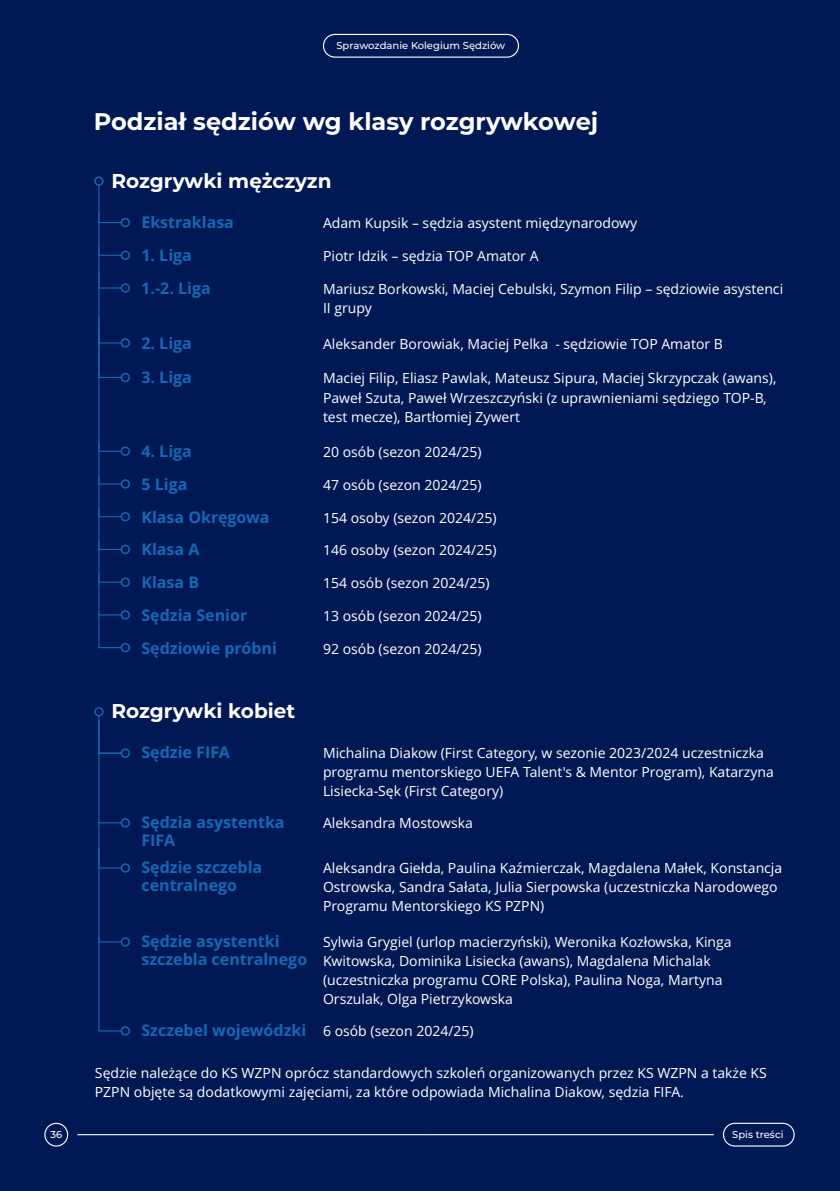
<style>
.page{position:relative;width:840px;height:1191px;background:#fff}
.page>*{position:absolute;margin:0;border:0;box-sizing:border-box;transform-origin:0 0}
.t1{font:700 24px "Montserrat";color:#fff}
.t2{font:700 20px "Montserrat";color:#fff}
.t3{font:700 16px/32.8px "Open Sans";color:#1768b4}
.t4{font:14px/19px "Open Sans";color:#fff}
.t5{font:500 10px "Montserrat";color:#fff}
.s1{font-weight:700;font-size:16px;color:#1768b4}
</style>
<div class="page">
<div style="left:0;top:0;width:839px;height:1191px;background:#001954"></div>
<div style="left:94px;top:176px;width:9px;height:10px;background:#001954;border:2px solid #1768b4;border-radius:50%"></div>
<div style="left:121px;top:218px;width:9px;height:9px;background:#001954;border:2px solid #1768b4;border-radius:50%"></div>
<div style="left:121px;top:251px;width:9px;height:9px;background:#001954;border:2px solid #1768b4;border-radius:50%"></div>
<div style="left:121px;top:283px;width:9px;height:10px;background:#001954;border:2px solid #1768b4;border-radius:50%"></div>
<div style="left:121px;top:338px;width:9px;height:9px;background:#001954;border:2px solid #1768b4;border-radius:50%"></div>
<div style="left:121px;top:373px;width:9px;height:9px;background:#001954;border:2px solid #1768b4;border-radius:50%"></div>
<div style="left:121px;top:446px;width:9px;height:10px;background:#001954;border:2px solid #1768b4;border-radius:50%"></div>
<div style="left:121px;top:479px;width:9px;height:9px;background:#001954;border:2px solid #1768b4;border-radius:50%"></div>
<div style="left:121px;top:512px;width:9px;height:9px;background:#001954;border:2px solid #1768b4;border-radius:50%"></div>
<div style="left:121px;top:545px;width:9px;height:9px;background:#001954;border:2px solid #1768b4;border-radius:50%"></div>
<div style="left:121px;top:577px;width:9px;height:10px;background:#001954;border:2px solid #1768b4;border-radius:50%"></div>
<div style="left:121px;top:610px;width:9px;height:9px;background:#001954;border:2px solid #1768b4;border-radius:50%"></div>
<svg style="left:98px;top:180px;width:28px;height:469px;background:#011f5c"></svg>
<div style="left:121px;top:643px;width:9px;height:9px;background:#001954;border:2px solid #1768b4;border-radius:50%"></div>
<div style="left:94px;top:707px;width:9px;height:9px;background:#001954;border:2px solid #1768b4;border-radius:50%"></div>
<div style="left:121px;top:748px;width:9px;height:10px;background:#001954;border:2px solid #1768b4;border-radius:50%"></div>
<div style="left:121px;top:818px;width:9px;height:9px;background:#001954;border:2px solid #1768b4;border-radius:50%"></div>
<div style="left:121px;top:863px;width:9px;height:9px;background:#001954;border:2px solid #1768b4;border-radius:50%"></div>
<div style="left:121px;top:937px;width:9px;height:9px;background:#001954;border:2px solid #1768b4;border-radius:50%"></div>
<svg style="left:98px;top:710px;width:28px;height:322px;background:#011e5a"></svg>
<div style="left:121px;top:1026px;width:9px;height:9px;background:#001954;border:2px solid #1768b4;border-radius:50%"></div>
<svg style="left:323px;top:34px;width:195px;height:24px;background:#182e64"></svg>
<div style="left:44px;top:1122px;width:24px;height:24px;border:1px solid #fff;border-radius:50%"></div>
<div style="left:722px;top:1122px;width:72px;height:24px;border:1px solid #fff;border-radius:11px"></div>
<hr style="left:430px;top:1134px;width:283px;height:1px;background:#fff">
<hr style="left:77px;top:1134px;width:353px;height:1px;background:#fff">
<p class="t5" style="left:336px;top:40px;width:170px">Sprawozdanie Kolegium Sędziów</p>
<h1 class="t1" style="left:94px;top:107px;width:505px">Podział sędziów wg klasy rozgrywkowej</h1>
<h2 class="t2" style="left:111px;top:168px;width:221px">Rozgrywki mężczyzn</h2>
<p class="t3" style="left:141px;top:207px;width:94px">Ekstraklasa</p>
<p class="t4" style="left:323px;top:214px;width:315px">Adam Kupsik – sędzia asystent międzynarodowy</p>
<p class="t3" style="left:141px;top:241px;width:52px">1. Liga</p>
<p class="t4" style="left:323px;top:248px;width:217px">Piotr Idzik – sędzia TOP Amator A</p>
<p class="t3" style="left:141px;top:274px;width:71px">1.-2. Liga</p>
<p class="t4" style="left:323px;top:281px;width:461px">Mariusz Borkowski, Maciej Cebulski, Szymon Filip – sędziowie asystenci<br>II grupy</p>
<p class="t3" style="left:141px;top:328px;width:52px">2. Liga</p>
<p class="t4" style="left:323px;top:336px;width:401px">Aleksander Borowiak, Maciej Pelka - sędziowie TOP Amator B</p>
<p class="t3" style="left:141px;top:363px;width:52px">3. Liga</p>
<p class="t4" style="left:323px;top:370px;width:454px">Maciej Filip, Eliasz Pawlak, Mateusz Sipura, Maciej Skrzypczak (awans),<br>Paweł Szuta, Paweł Wrzeszczyński (z uprawnieniami sędziego TOP-B, test mecze), Bartłomiej Zywert</p>
<p class="t3" style="left:141px;top:436px;width:52px">4. Liga</p>
<p class="t4" style="left:323px;top:444px;width:160px">20 osób (sezon 2024/25)</p>
<p class="t3" style="left:141px;top:469px;width:137px">5 Liga<br>Klasa Okręgowa<br>Klasa A<br>Klasa B<br>Sędzia Senior<br>Sędziowie próbni</p>
<p class="t4" style="left:323px;top:477px;width:160px">47 osób (sezon 2024/25)</p>
<p class="t4" style="left:323px;top:509px;width:175px">154 osoby (sezon 2024/25)</p>
<p class="t4" style="left:323px;top:542px;width:175px">146 osoby (sezon 2024/25)</p>
<p class="t4" style="left:323px;top:575px;width:168px">154 osób (sezon 2024/25)</p>
<p class="t4" style="left:323px;top:608px;width:160px">13 osób (sezon 2024/25)</p>
<p class="t4" style="left:323px;top:640px;width:160px">92 osób (sezon 2024/25)</p>
<h2 class="t2" style="left:111px;top:699px;width:185px">Rozgrywki kobiet</h2>
<p class="t3" style="left:141px;top:738px;width:90px">Sędzie FIFA</p>
<p class="t4" style="left:323px;top:745px;width:452px">Michalina Diakow (First Category, w sezonie 2023/2024 uczestniczka programu mentorskiego UEFA Talent's &amp; Mentor Program), Katarzyna<br>Lisiecka-Sęk (First Category)</p>
<p class="t3" style="left:141px;top:815px;width:145px;line-height:17.4px">Sędzia asystentka<br>FIFA</p>
<p class="t4" style="left:323px;top:814px;width:151px">Aleksandra Mostowska</p>
<p class="t3" style="left:141px;top:860px;width:122px;line-height:17.4px">Sędzie szczebla centralnego</p>
<p class="t4" style="left:323px;top:859px;width:460px">Aleksandra Giełda, Paulina Kaźmierczak, Magdalena Małek, Konstancja<br>Ostrowska, Sandra Sałata, Julia Sierpowska (uczestniczka Narodowego<br>Programu Mentorskiego KS PZPN)</p>
<p class="t3" style="left:141px;top:934px;width:167px;line-height:17.4px">Sędzie asystentki szczebla centralnego</p>
<p class="t4" style="left:323px;top:933px;width:410px">Sylwia Grygiel (urlop macierzyński), Weronika Kozłowska, Kinga Kwitowska, Dominika Lisiecka (awans), Magdalena Michalak (uczestniczka programu CORE Polska), Paulina Noga, Martyna Orszulak, Olga Pietrzykowska</p>
<p class="t4" style="left:141px;top:1022px;width:333px"><span class="s1">Szczebel wojewódzki</span> 6 osób (sezon 2024/25)</p>
<p class="t4" style="left:95px;top:1064px;width:673px">Sędzie należące do KS WZPN oprócz standardowych szkoleń organizowanych przez KS WZPN a także KS<br>PZPN objęte są dodatkowymi zajęciami, za które odpowiada Michalina Diakow, sędzia FIFA.</p>
<p class="t5" style="left:50px;top:1128px;width:13px">36</p>
<p class="t5" style="left:731px;top:1128px;width:53px">Spis treści</p>
</div>
